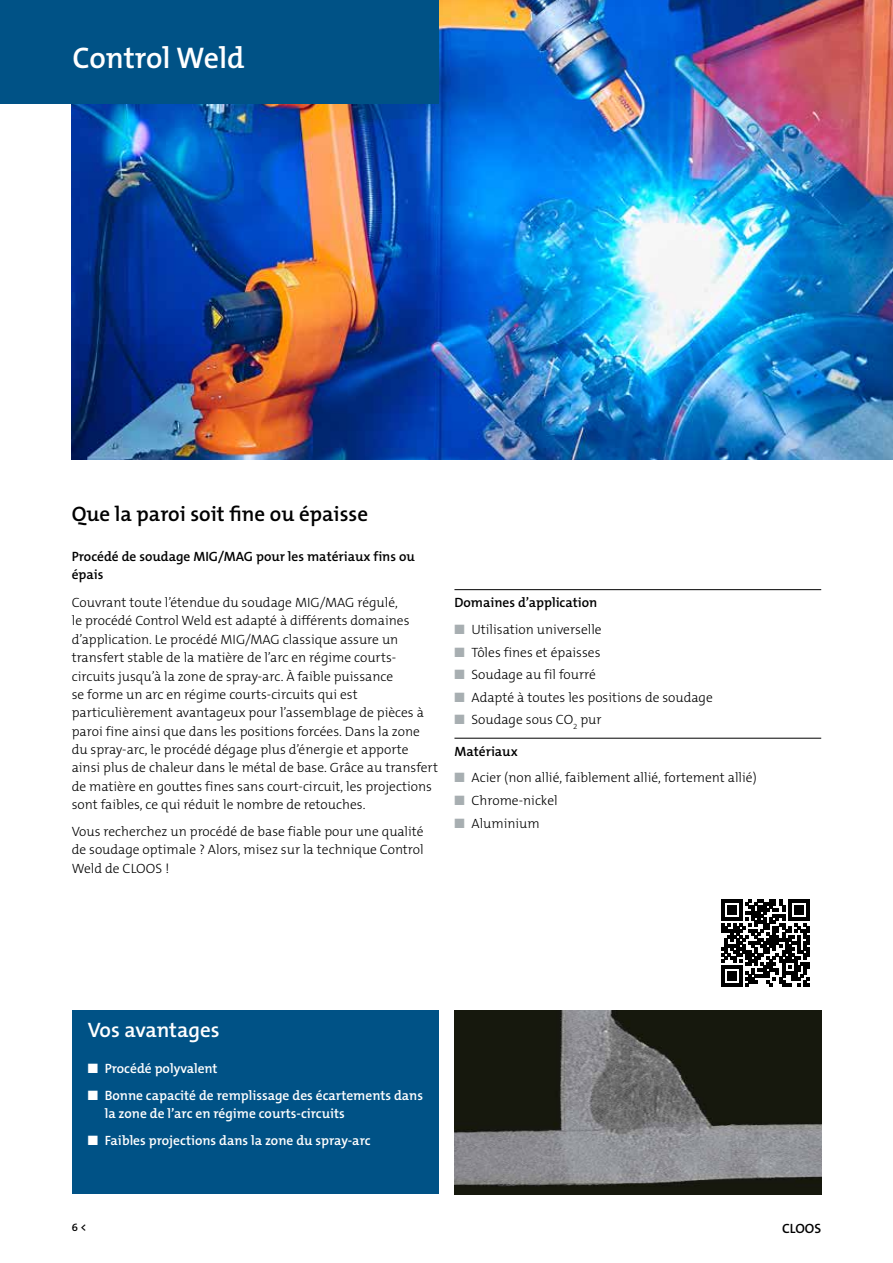
<style>
.page{position:relative;width:893px;height:1263px;background:#fff}
.page>*{position:absolute;margin:0;border:0;box-sizing:border-box;transform-origin:0 0}
.t1{font:600 30px "The Mix B6";color:#fff}
.t2{font:600 21px "The Mix B6";color:#000}
.t3{font:600 21px "The Mix B6";color:#fff}
.t4{font:300 13.5px/18.3px "The Mix B3";color:#000}
.t5{font:600 13.5px/18.3px "The Mix B6";color:#fff}
.t6{font:600 13.5px/18.3px "The Mix B6";color:#000}
.t7{font:600 11.25px "The Mix B6";color:#000}
.s1{color:#a7aeb1}
</style>
<div class="page">
<img style="left:72px;top:0;width:821px;height:459px">
<div style="left:72px;top:1010px;width:366px;height:184px;background:#005286"></div>
<img style="left:454px;top:1010px;width:367px;height:184px">
<hr style="left:454px;top:589px;width:367px;height:1px;background:#000">
<hr style="left:454px;top:738px;width:367px;height:1px;background:#000">
<div style="left:0;top:0;width:438px;height:103px;background:#005286"></div>
<svg style="left:722px;top:899px;width:87px;height:88px"></svg>
<h1 class="t1" style="left:73px;top:42px;width:173px">Control Weld</h1>
<h2 class="t2" style="left:72px;top:502px;width:298px">Que la paroi soit fine ou épaisse</h2>
<p class="t6" style="left:72px;top:548px;width:345px">Procédé de soudage MIG/MAG pour les matériaux fins ou épais</p>
<p class="t4" style="left:72px;top:594px;width:368px">Couvrant toute l’étendue du soudage MIG/MAG régulé,<br>le procédé Control Weld est adapté à différents domaines d’application. Le procédé MIG/MAG classique assure un transfert stable de la matière de l’arc en régime courts&shy;circuits jusqu’à la zone de spray-arc. À faible puissance<br>se forme un arc en régime courts-circuits qui est particulièrement avantageux pour l’assemblage de pièces à paroi fine ainsi que dans les positions forcées. Dans la zone du spray-arc, le procédé dégage plus d’énergie et apporte ainsi plus de chaleur dans le métal de base. Grâce au transfert de matière en gouttes fines sans court-circuit, les projections sont faibles, ce qui réduit le nombre de retouches.</p>
<p class="t4" style="left:72px;top:823px;width:353px;text-align:justify">Vous recherchez un procédé de base fiable pour une qualité de soudage optimale ? Alors, misez sur la technique Control Weld de CLOOS !</p>
<p class="t6" style="left:454px;top:594px;width:144px">Domaines d’application</p>
<p class="t4" style="left:454px;top:621px;width:149px"><span class="s1">■</span> Utilisation universelle</p>
<p class="t4" style="left:454px;top:643px;width:148px"><span class="s1">■</span> Tôles fines et épaisses</p>
<p class="t4" style="left:454px;top:666px;width:143px"><span class="s1">■</span> Soudage au fil fourré</p>
<p class="t4" style="left:454px;top:688px;width:260px"><span class="s1">■</span> Adapté à toutes les positions de soudage</p>
<p class="t4" style="left:454px;top:711px;width:149px"><span class="s1">■</span> Soudage sous CO<sub>2</sub> pur</p>
<p class="t6" style="left:454px;top:742px;width:65px">Matériaux</p>
<p class="t4" style="left:454px;top:769px;width:304px"><span class="s1">■</span> Acier (non allié, faiblement allié, fortement allié)</p>
<p class="t4" style="left:454px;top:792px;width:105px"><span class="s1">■</span> Chrome-nickel</p>
<p class="t4" style="left:454px;top:814px;width:87px"><span class="s1">■</span> Aluminium</p>
<h2 class="t3" style="left:88px;top:1019px;width:134px">Vos avantages</h2>
<p class="t5" style="left:88px;top:1059px;width:131px">■ Procédé polyvalent</p>
<p class="t5" style="left:105px;top:1086px;width:320px;text-indent:-17px">■ Bonne capacité de remplissage des écartements dans la zone de l’arc en régime courts-circuits</p>
<p class="t5" style="left:88px;top:1132px;width:284px">■ Faibles projections dans la zone du spray-arc</p>
<p class="t7" style="left:72px;top:1221px;width:16px">6 &lt;</p>
<p class="t6" style="left:782px;top:1220px;width:41px">CLOOS</p>
</div>
